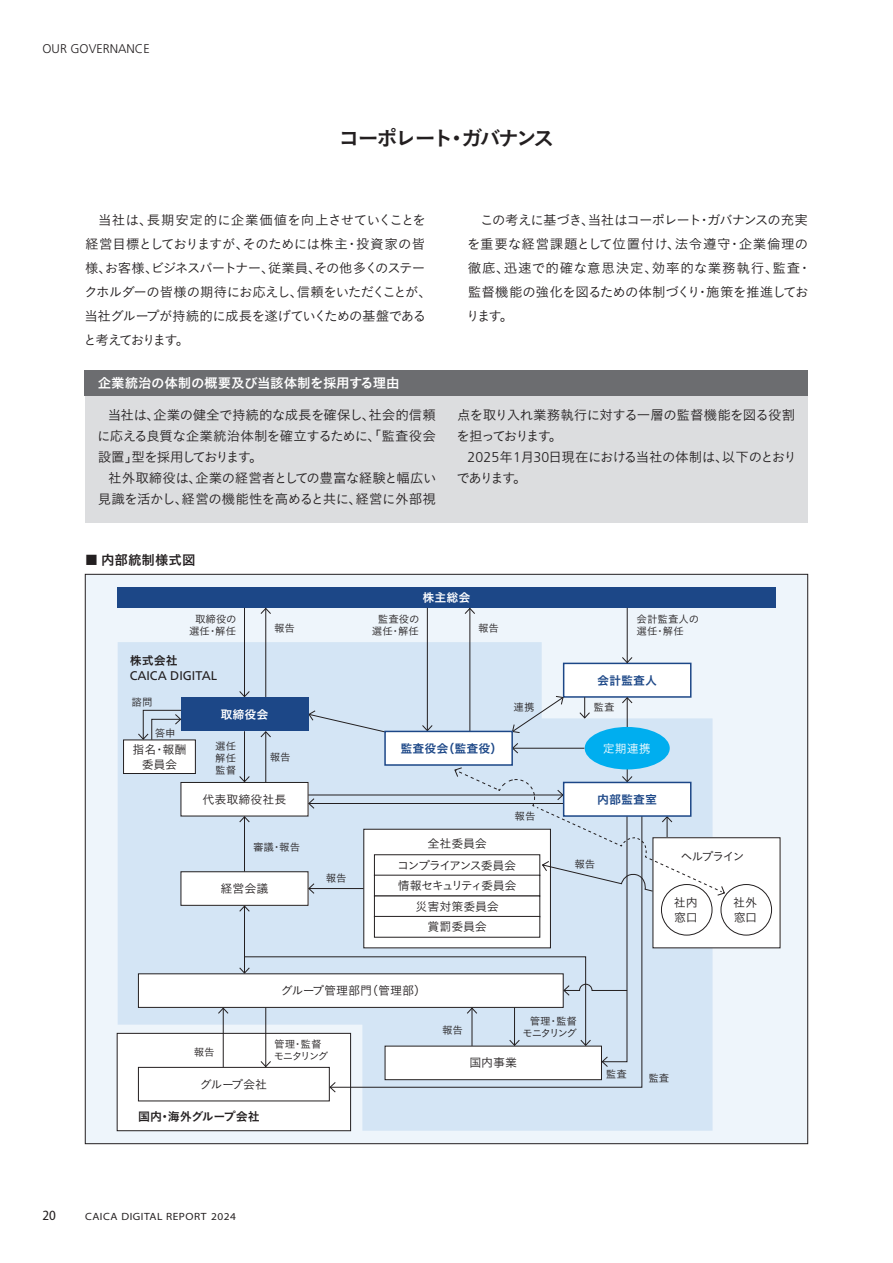
<style>
.page{position:relative;width:893px;height:1263px;background:#fff}
.page>*{position:absolute;margin:0;border:0;box-sizing:border-box;transform-origin:0 0}
.t1{font:21px "Koburina Go Std N W6";letter-spacing:-.13em;color:#231f20}
.t2{font:semi-condensed 14.1px "Myriad Pro";color:#231f20}
.t3{font:13.5px/24px "Koburina Go Std N W3";letter-spacing:-.04em;color:#231f20}
.t4{font:13.5px/24px "Koburina Go Std N W3";letter-spacing:-.015em;color:#231f20}
.t5{font:13.5px/21px "Koburina Go Std N W3";letter-spacing:-.085em;color:#231f20}
.t6{font:13.5px "Koburina Go Std N W6";letter-spacing:-.025em;color:#fff}
.t7{font:13.5px "Koburina Go Std N W6";color:#231f20}
.t8{font:300 12.6px "Frutiger LT Std";color:#231f20}
.t9{font:12.6px "Frutiger LT Std";color:#231f20}
.t10{font:12px/20.5px "Koburina Go Std N W3";letter-spacing:-.03em;color:#231f20;text-align:center}
.t11{font:12px "Koburina Go Std N W3";color:#231f20}
.t12{font:12px "Koburina Go Std N W6";color:#1c4787}
.t13{font:12px "Koburina Go Std N W6";letter-spacing:-.005em;color:#231f20}
.t14{font:12px "Koburina Go Std N W6";color:#fff}
.t15{font:12px "Koburina Go Std N W3";color:#fff}
.t16{font:10.5px/12px "Koburina Go Std N W3";color:#231f20;text-align:center}
.t17{font:semi-expanded 10.5px "Myriad Pro";letter-spacing:.05em;color:#231f20}
.t18{font:10.5px/12px "Koburina Go Std N W3";letter-spacing:-.125em;color:#231f20;text-align:right}
.s1{font-family:"Frutiger LT Std";font-weight:300;font-size:14.1px}
</style>
<div class="page">
<div style="left:85px;top:395px;width:723px;height:128px;background:#dcdddf"></div>
<div style="left:85px;top:574px;width:723px;height:570px;background:#eef5fb"></div>
<svg style="left:118px;top:642px;width:595px;height:489px;background:#d5e5f4"></svg>
<div style="left:117px;top:587px;width:659px;height:21px;background:#1c4787"></div>
<div style="left:181px;top:782px;width:127px;height:34px;background:#fff"></div>
<div style="left:181px;top:782px;width:127px;height:34px;border:1px solid #231f20"></div>
<div style="left:564px;top:663px;width:127px;height:34px;background:#fff"></div>
<div style="left:563px;top:663px;width:128px;height:35px;border:2px solid #1c4787"></div>
<div style="left:138px;top:974px;width:425px;height:33px;background:#fff"></div>
<div style="left:117px;top:1033px;width:234px;height:98px;background:#fff"></div>
<div style="left:117px;top:1033px;width:234px;height:98px;border:1px solid #231f20"></div>
<div style="left:181px;top:872px;width:127px;height:33px;background:#fff"></div>
<div style="left:181px;top:871px;width:127px;height:34px;border:1px solid #231f20"></div>
<div style="left:138px;top:1067px;width:192px;height:34px;border:1px solid #231f20"></div>
<hr style="left:244px;top:608px;width:1px;height:89px;background:#231f20">
<svg style="left:239px;top:690px;width:11px;height:7px"></svg>
<hr style="left:265px;top:608px;width:1px;height:89px;background:#231f20">
<svg style="left:260px;top:608px;width:11px;height:7px"></svg>
<hr style="left:244px;top:731px;width:1px;height:51px;background:#231f20">
<hr style="left:265px;top:732px;width:1px;height:50px;background:#231f20">
<svg style="left:260px;top:731px;width:12px;height:7px"></svg>
<hr style="left:223px;top:1008px;width:1px;height:59px;background:#231f20">
<svg style="left:217px;top:1007px;width:12px;height:7px"></svg>
<hr style="left:427px;top:608px;width:1px;height:123px;background:#231f20">
<svg style="left:421px;top:724px;width:12px;height:7px"></svg>
<hr style="left:469px;top:608px;width:1px;height:123px;background:#231f20">
<svg style="left:464px;top:608px;width:11px;height:7px"></svg>
<svg style="left:308px;top:710px;width:78px;height:23px;background:#c8d9e8"></svg>
<div style="left:181px;top:697px;width:127px;height:34px;background:#1c4787"></div>
<hr style="left:627px;top:608px;width:1px;height:55px;background:#231f20">
<svg style="left:621px;top:656px;width:12px;height:8px"></svg>
<hr style="left:627px;top:698px;width:1px;height:84px;background:#231f20">
<svg style="left:621px;top:697px;width:12px;height:7px"></svg>
<div style="left:585px;top:727px;width:85px;height:42px;background:#00aeef;border-radius:50%"></div>
<svg style="left:511px;top:695px;width:53px;height:38px"></svg>
<hr style="left:513px;top:748px;width:71px;height:1px;background:#231f20">
<svg style="left:513px;top:742px;width:6px;height:12px"></svg>
<div style="left:385px;top:731px;width:127px;height:34px;background:#fff"></div>
<div style="left:384px;top:731px;width:129px;height:35px;border:2px solid #1c4787"></div>
<svg style="left:579px;top:697px;width:12px;height:22px"></svg>
<div style="left:653px;top:838px;width:127px;height:110px;background:#fff"></div>
<div style="left:721px;top:884px;width:51px;height:51px;border:1px solid #231f20;border-radius:50%"></div>
<svg style="left:239px;top:767px;width:486px;height:301px"></svg>
<svg style="left:329px;top:794px;width:314px;height:294px;background:#dbe4ed"></svg>
<svg style="left:329px;top:1081px;width:7px;height:12px"></svg>
<div style="left:564px;top:782px;width:127px;height:34px;background:#fff"></div>
<div style="left:563px;top:782px;width:128px;height:35px;border:2px solid #1c4787"></div>
<div style="left:85px;top:370px;width:723px;height:25px;background:#6c6d70"></div>
<div style="left:124px;top:740px;width:71px;height:33px;background:#fff"></div>
<div style="left:123px;top:740px;width:73px;height:34px;border:1px solid #231f20"></div>
<svg style="left:137px;top:709px;width:45px;height:31px"></svg>
<p class="t8" style="left:43px;top:42px;width:109px">OUR GOVERNANCE</p>
<h1 class="t1" style="left:339px;top:122px;width:217px">コーポレート・ガバナンス</h1>
<p class="t3" style="left:84px;top:207px;width:350px;text-indent:14px">当社は、長期安定的に企業価値を向上させていくことを経営目標としておりますが、そのためには株主・投資家の皆様、お客様、ビジネスパートナー、従業員、その他多くのステークホルダーの皆様の期待にお応えし、信頼をいただくことが、当社グループが持続的に成長を遂げていくための基盤であると考えております。</p>
<p class="t4" style="left:466px;top:207px;width:346px;text-indent:14px">この考えに基づき、当社はコーポレート・ガバナンスの充実を重要な経営課題として位置付け、法令遵守・企業倫理の徹底、迅速で的確な意思決定、効率的な業務執行、監査・監督機能の強化を図るための体制づくり・施策を推進しております。</p>
<p class="t6" style="left:98px;top:372px;width:304px">企業統治の体制の概要及び当該体制を採用する理由</p>
<p class="t3" style="left:97px;top:404px;width:340px;line-height:21px;text-align:justify;text-indent:11px">当社は、企業の健全で持続的な成長を確保し、社会的信頼に応える良質な企業統治体制を確立するために、「監査役会設置」型を採用しております。</p>
<p class="t3" style="left:98px;top:467px;width:340px;line-height:21px;text-align:right">社外取締役は、企業の経営者としての豊富な経験と幅広い見識を活かし、経営の機能性を高めると共に、経営に外部視</p>
<p class="t7" style="left:85px;top:549px;width:112px">■ 内部統制様式図</p>
<p class="t3" style="left:456px;top:404px;width:340px;line-height:21px">点を取り入れ業務執行に対する一層の監督機能を図る役割を担っております。</p>
<p class="t5" style="left:456px;top:446px;width:342px;text-indent:11px"><span class="s1">2025</span>年<span class="s1">1</span>月<span class="s1">30</span>日現在における当社の体制は、以下のとおりであります。</p>
<p class="t16" style="left:189px;top:613px;width:49px">取締役の選任・解任</p>
<p class="t13" style="left:130px;top:651px;width:49px">株式会社</p>
<p class="t9" style="left:130px;top:668px;width:89px">CAICA DIGITAL</p>
<p class="t14" style="left:422px;top:588px;width:49px">株主総会</p>
<p class="t16" style="left:372px;top:613px;width:49px">監査役の選任・解任</p>
<p class="t16" style="left:637px;top:613px;width:64px">会計監査人の</p>
<p class="t16" style="left:274px;top:621px;width:22px">報告</p>
<p class="t16" style="left:637px;top:625px;width:49px">選任・解任</p>
<p class="t16" style="left:478px;top:621px;width:22px">報告</p>
<p class="t12" style="left:597px;top:671px;width:61px">会計監査人</p>
<p class="t16" style="left:132px;top:695px;width:22px">諮問</p>
<p class="t16" style="left:155px;top:727px;width:22px">答申</p>
<p class="t10" style="left:132px;top:742px;width:55px;line-height:15px">指名・報酬委員会</p>
<p class="t14" style="left:220px;top:705px;width:49px">取締役会</p>
<p class="t16" style="left:215px;top:740px;width:22px;text-align:justify">選任解任監督</p>
<p class="t16" style="left:270px;top:751px;width:22px">報告</p>
<p class="t11" style="left:202px;top:790px;width:85px">代表取締役社長</p>
<p class="t16" style="left:513px;top:701px;width:22px">連携</p>
<p class="t16" style="left:594px;top:701px;width:22px">監査</p>
<p class="t12" style="left:401px;top:739px;width:103px">監査役会（監査役）</p>
<p class="t15" style="left:603px;top:739px;width:49px">定期連携</p>
<p class="t16" style="left:515px;top:809px;width:22px">報告</p>
<p class="t12" style="left:597px;top:790px;width:61px">内部監査室</p>
<p class="t16" style="left:253px;top:841px;width:49px">審議・報告</p>
<p class="t10" style="left:427px;top:833px;width:61px">全社委員会</p>
<p class="t10" style="left:220px;top:878px;width:49px">経営会議</p>
<p class="t16" style="left:326px;top:871px;width:22px">報告</p>
<p class="t10" style="left:397px;top:855px;width:121px">コンプライアンス委員会情報セキュリティ委員会災害対策委員会<br>賞罰委員会</p>
<p class="t16" style="left:574px;top:858px;width:22px">報告</p>
<p class="t10" style="left:680px;top:846px;width:65px">ヘルプライン</p>
<p class="t10" style="left:674px;top:895px;width:25px;line-height:15px;text-align:left">社内窓口</p>
<p class="t10" style="left:733px;top:895px;width:25px;line-height:15px;text-align:left">社外窓口</p>
<p class="t11" style="left:281px;top:981px;width:147px">グループ管理部門（管理部）</p>
<p class="t16" style="left:194px;top:1045px;width:22px">報告</p>
<p class="t18" style="left:274px;top:1038px;width:56px;text-align:left">管理・監督モニタリング</p>
<p class="t10" style="left:200px;top:1074px;width:69px">グループ会社</p>
<p class="t16" style="left:442px;top:1024px;width:22px">報告</p>
<p class="t18" style="left:522px;top:1014px;width:56px">管理・監督モニタリング</p>
<p class="t10" style="left:469px;top:1052px;width:49px">国内事業</p>
<p class="t16" style="left:606px;top:1068px;width:22px">監査</p>
<p class="t16" style="left:648px;top:1072px;width:22px">監査</p>
<p class="t13" style="left:138px;top:1107px;width:123px">国内・海外グループ会社</p>
<p class="t2" style="left:43px;top:1207px;width:15px">20</p>
<p class="t17" style="left:85px;top:1210px;width:153px">CAICA DIGITAL REPORT 2024</p>
</div>
